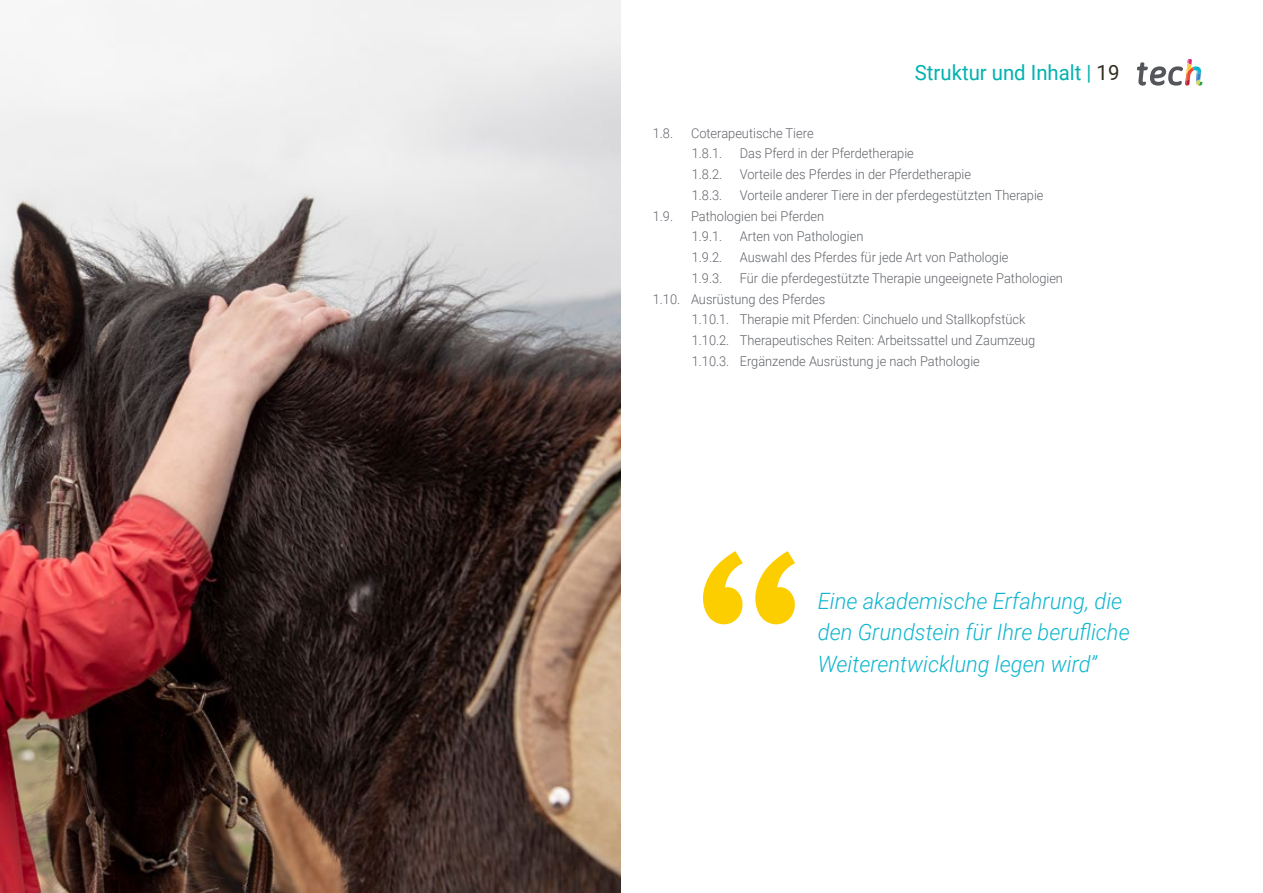
<style>
.page{position:relative;width:1263px;height:893px;background:#fff}
.page>*{position:absolute;margin:0;border:0;box-sizing:border-box;transform-origin:0 0}
.t1{font:italic 300 22.5px/31.5px "Roboto";color:#0fb6cf}
.t2{font:21px "Roboto";color:#00b2af}
.t3{font:300 13.5px/20.7px "Roboto";color:#61646a;scale:.95 1}
.s1{color:#312e20}
</style>
<div class="page">
<svg style="left:1137px;top:59px;width:65px;height:27px"></svg>
<svg style="left:703px;top:551px;width:92px;height:73px"></svg>
<img style="left:0;top:0;width:621px;height:893px">
<h2 class="t2" style="left:915px;top:57px;width:206px">Struktur und Inhalt | <span class="s1">19</span></h2>
<p class="t3" style="left:653px;top:122px;width:23px">1.8.</p>
<p class="t3" style="left:691px;top:122px;width:131px">Coterapeutische Tiere<br>1.8.1.</p>
<p class="t3" style="left:740px;top:143px;width:185px">Das Pferd in der Pferdetherapie</p>
<p class="t3" style="left:692px;top:164px;width:34px">1.8.2.</p>
<p class="t3" style="left:740px;top:164px;width:245px">Vorteile des Pferdes in der Pferdetherapie</p>
<p class="t3" style="left:692px;top:184px;width:34px">1.8.3.</p>
<p class="t3" style="left:740px;top:184px;width:321px">Vorteile anderer Tiere in der pferdegestützten Therapie</p>
<p class="t3" style="left:653px;top:205px;width:23px">1.9.</p>
<p class="t3" style="left:691px;top:205px;width:142px">Pathologien bei Pferden<br>1.9.1.</p>
<p class="t3" style="left:740px;top:226px;width:132px">Arten von Pathologien</p>
<p class="t3" style="left:692px;top:247px;width:34px">1.9.2.</p>
<p class="t3" style="left:740px;top:247px;width:284px">Auswahl des Pferdes für jede Art von Pathologie</p>
<p class="t3" style="left:692px;top:267px;width:34px">1.9.3.</p>
<p class="t3" style="left:740px;top:267px;width:342px">Für die pferdegestützte Therapie ungeeignete Pathologien</p>
<p class="t3" style="left:653px;top:288px;width:183px">1.10. Ausrüstung des Pferdes</p>
<p class="t3" style="left:692px;top:309px;width:353px">1.10.1. Therapie mit Pferden: Cinchuelo und Stallkopfstück</p>
<p class="t3" style="left:692px;top:330px;width:363px">1.10.2. Therapeutisches Reiten: Arbeitssattel und Zaumzeug</p>
<p class="t3" style="left:692px;top:350px;width:305px">1.10.3. Ergänzende Ausrüstung je nach Pathologie</p>
<h1 class="t1" style="left:818px;top:584px;width:313px">Eine akademische Erfahrung, die den Grundstein für Ihre berufliche<br>Weiterentwicklung legen wird”</h1>
</div>
